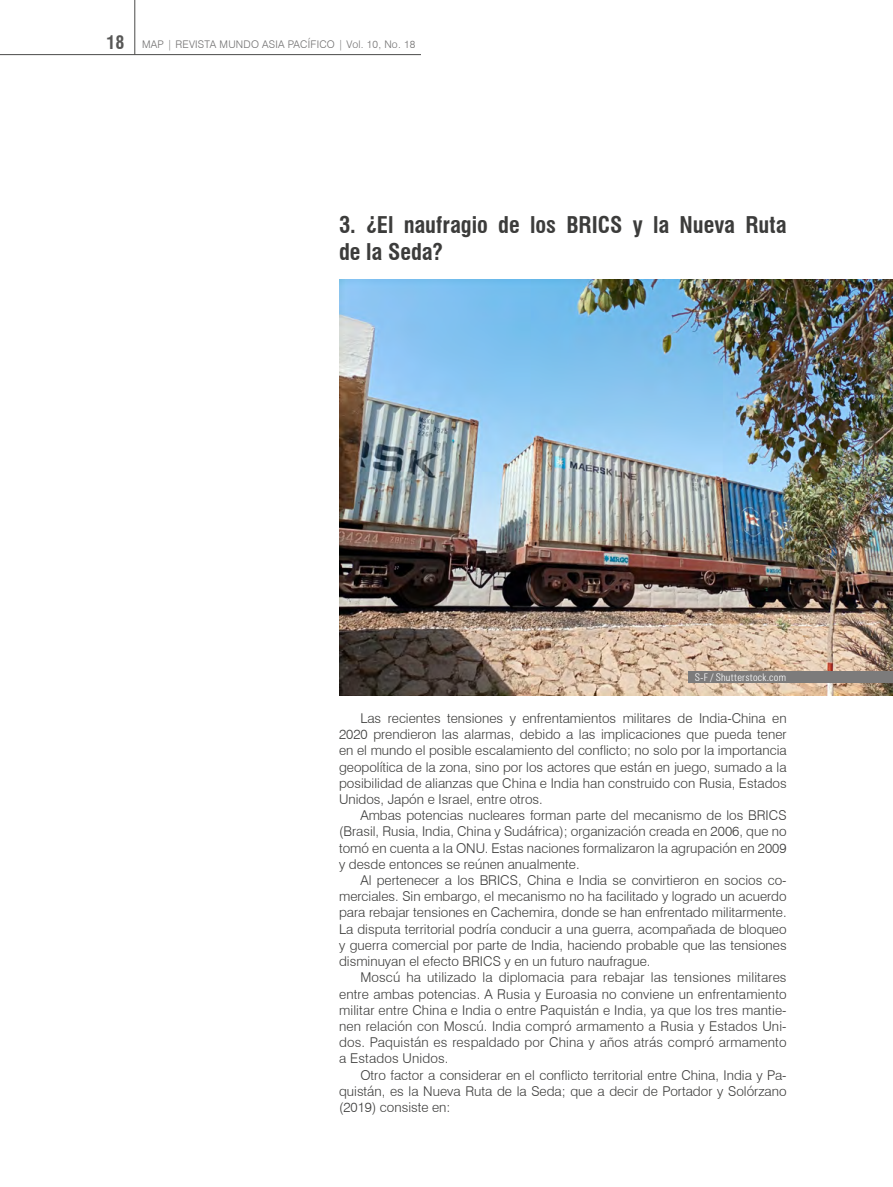
<style>
.page{position:relative;width:893px;height:1187px;background:#fff}
.page>*{position:absolute;margin:0;border:0;box-sizing:border-box;transform-origin:0 0}
.t1{font:700 condensed 22.5px/27px "Swiss 721 BT";color:#3c3c3b}
.t2{font:300 13.5px/16.2px "Swiss 721 BT";color:#3c3c3b;text-align:justify}
.t3{font:300 10.5px "Swiss 721 BT";letter-spacing:.02em;color:#706f6f}
.t4{font:300 condensed 10.5px "Zurich BT";letter-spacing:.02em;color:#fff}
.s1{font-weight:700;font-stretch:condensed;font-size:18px;color:#575756}
</style>
<div class="page">
<img style="left:339px;top:279px;width:554px;height:416px">
<div style="left:688px;top:671px;width:205px;height:11px;background:#7c7b7b"></div>
<hr style="left:0;top:54px;width:421px;height:1px;background:#4a4a49">
<hr style="left:135px;top:0;width:1px;height:55px;background:#4a4a49">
<p class="t3" style="left:106px;top:38px;width:311px"><span class="s1">18</span> MAP | REVISTA MUNDO ASIA PACÍFICO | Vol. 10, No. 18</p>
<h1 class="t1" style="left:339px;top:211px;width:449px">3. ¿El naufragio de los BRICS y la Nueva Ruta de la Seda?</h1>
<p class="t4" style="left:695px;top:670px;width:93px">S-F / Shutterstock.com</p>
<p class="t2" style="left:339px;top:710px;width:449px;text-indent:21px">Las recientes tensiones y enfrentamientos militares de India-China en 2020 prendieron las alarmas, debido a las implicaciones que pueda tener en el mundo el posible escalamiento del conflicto; no solo por la importancia geopolítica de la zona, sino por los actores que están en juego, sumado a la posibilidad de alianzas que China e India han construido con Rusia, Estados Unidos, Japón e Israel, entre otros.</p>
<p class="t2" style="left:339px;top:807px;width:449px;text-indent:21px">Ambas potencias nucleares forman parte del mecanismo de los BRICS (Brasil, Rusia, India, China y Sudáfrica); organización creada en 2006, que no tomó en cuenta a la ONU. Estas naciones formalizaron la agrupación en 2009 y desde entonces se reúnen anualmente.</p>
<p class="t2" style="left:339px;top:872px;width:449px;text-indent:21px">Al pertenecer a los BRICS, China e India se convirtieron en socios co&shy;merciales. Sin embargo, el mecanismo no ha facilitado y logrado un acuerdo para rebajar tensiones en Cachemira, donde se han enfrentado militarmente.<br>La disputa territorial podría conducir a una guerra, acompañada de bloqueo y guerra comercial por parte de India, haciendo probable que las tensiones disminuyan el efecto BRICS y en un futuro naufrague.</p>
<p class="t2" style="left:339px;top:969px;width:449px;text-indent:21px">Moscú ha utilizado la diplomacia para rebajar las tensiones militares entre ambas potencias. A Rusia y Euroasia no conviene un enfrentamiento militar entre China e India o entre Paquistán e India, ya que los tres mantie&shy;nen relación con Moscú. India compró armamento a Rusia y Estados Uni&shy;dos. Paquistán es respaldado por China y años atrás compró armamento a Estados Unidos.</p>
<p class="t2" style="left:339px;top:1066px;width:449px;text-indent:21px">Otro factor a considerar en el conflicto territorial entre China, India y Pa&shy;quistán, es la Nueva Ruta de la Seda; que a decir de Portador y Solórzano (2019) consiste en:</p>
</div>
